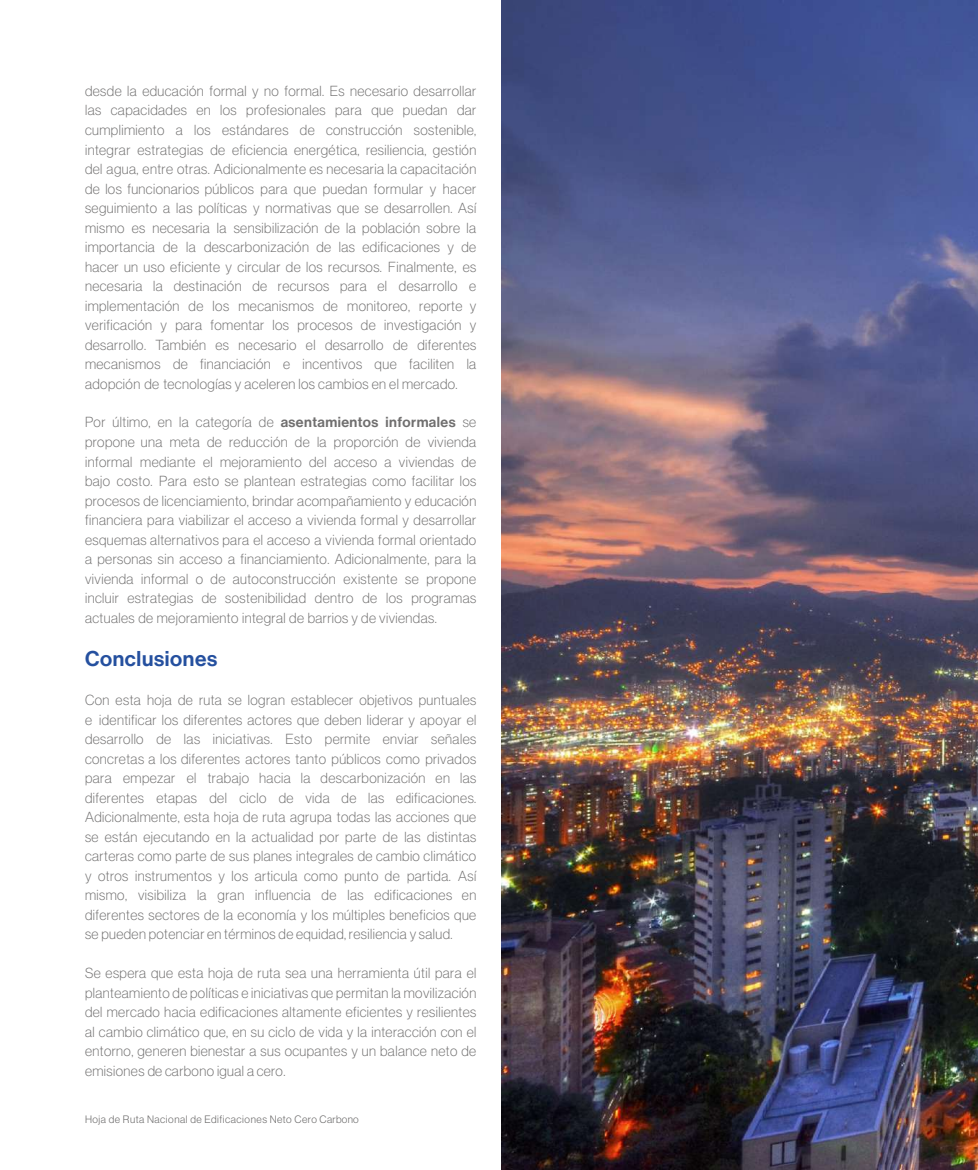
<style>
.page{position:relative;width:978px;height:1170px;background:#fff}
.page>*{position:absolute;margin:0;border:0;box-sizing:border-box;transform-origin:0 0}
.t1{font:21px "N Haas Grotesk DS Pro 65 Md";letter-spacing:.03em;color:#25509f}
.t2{font:14.25px/19.5px "N Haas Grotesk DS Pro 35 X Lt";letter-spacing:.03em;color:#706f6f;text-align:justify}
.t3{font:10.5px "N Haas Grotesk DS Pro 45 Lt";letter-spacing:.05em;color:#706f6f}
.s1{font-family:"N Haas Grotesk DS Pro 65 Md"}
</style>
<div class="page">
<img style="left:502px;top:0;width:476px;height:1169px">
<p class="t2" style="left:85px;top:81px;width:393px">desde la educación formal y no formal. Es necesario desarrollar las capacidades en los profesionales para que puedan dar cumplimiento a los estándares de construcción sostenible, integrar estrategias de eficiencia energética, resiliencia, gestión del agua, entre otras. Adicionalmente es necesaria la capacitación de los funcionarios públicos para que puedan formular y hacer seguimiento a las políticas y normativas que se desarrollen. Así mismo es necesaria la sensibilización de la población sobre la importancia de la descarbonización de las edificaciones y de hacer un uso eficiente y circular de los recursos. Finalmente, es necesaria la destinación de recursos para el desarrollo e implementación de los mecanismos de monitoreo, reporte y verificación y para fomentar los procesos de investigación y desarrollo. También es necesario el desarrollo de diferentes mecanismos de financiación e incentivos que faciliten la adopción de tecnologías y aceleren los cambios en el mercado.</p>
<p class="t2" style="left:85px;top:412px;width:393px">Por último, en la categoría de <span class="s1">asentamientos informales</span> se propone una meta de reducción de la proporción de vivienda informal mediante el mejoramiento del acceso a viviendas de bajo costo. Para esto se plantean estrategias como facilitar los procesos de licenciamiento, brindar acompañamiento y educación financiera para viabilizar el acceso a vivienda formal y desarrollar esquemas alternativos para el acceso a vivienda formal orientado a personas sin acceso a financiamiento. Adicionalmente, para la vivienda informal o de autoconstrucción existente se propone incluir estrategias de sostenibilidad dentro de los programas actuales de mejoramiento integral de barrios y de viviendas.</p>
<h1 class="t1" style="left:85px;top:646px;width:134px">Conclusiones</h1>
<p class="t2" style="left:85px;top:690px;width:393px">Con esta hoja de ruta se logran establecer objetivos puntuales e identificar los diferentes actores que deben liderar y apoyar el desarrollo de las iniciativas. Esto permite enviar señales concretas a los diferentes actores tanto públicos como privados para empezar el trabajo hacia la descarbonización en las diferentes etapas del ciclo de vida de las edificaciones.<br>Adicionalmente, esta hoja de ruta agrupa todas las acciones que se están ejecutando en la actualidad por parte de las distintas carteras como parte de sus planes integrales de cambio climático y otros instrumentos y los articula como punto de partida. Así mismo, visibiliza la gran influencia de las edificaciones en diferentes sectores de la economía y los múltiples beneficios que se pueden potenciar en términos de equidad, resiliencia y salud.</p>
<p class="t2" style="left:85px;top:963px;width:393px">Se espera que esta hoja de ruta sea una herramienta útil para el planteamiento de políticas e iniciativas que permitan la movilización del mercado hacia edificaciones altamente eficientes y resilientes al cambio climático que, en su ciclo de vida y la interacción con el entorno, generen bienestar a sus ocupantes y un balance neto de emisiones de carbono igual a cero.</p>
<p class="t3" style="left:85px;top:1113px;width:275px">Hoja de Ruta Nacional de Edificaciones Neto Cero Carbono</p>
</div>
